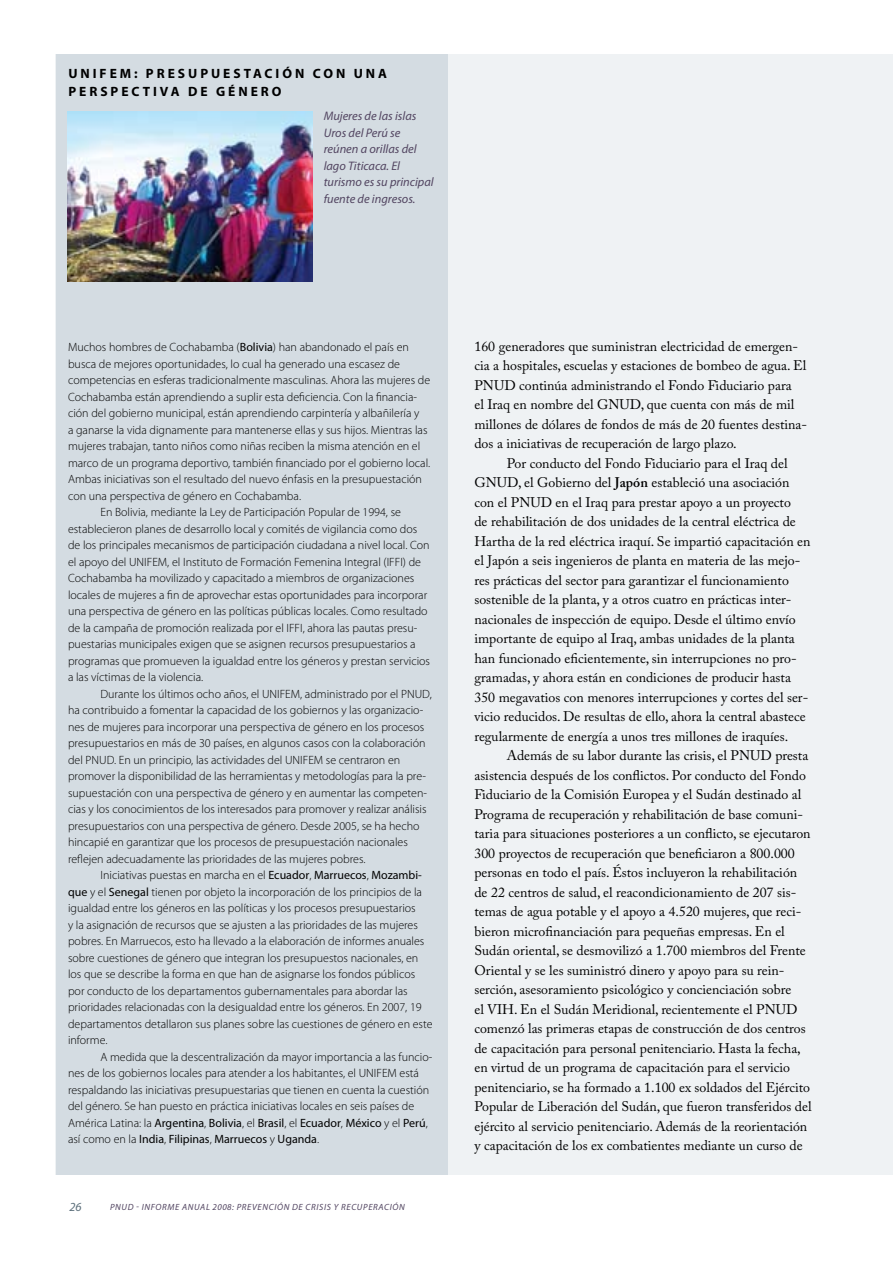
<style>
.page{position:relative;width:893px;height:1263px;background:#fff}
.page>*{position:absolute;margin:0;border:0;box-sizing:border-box;transform-origin:0 0}
.t1{font:13.8px/19.5px "Adobe Caslon Pro";color:#000}
.t2{font:700 13.5px/18px "Myriad Pro";letter-spacing:.22em;color:#000}
.t3{font:italic 12.3px/16.5px "Myriad Pro";color:#524561}
.t4{font:italic 12.3px "Myriad Pro";color:#5c6f7b}
.t5{font:300 12px "Myriad Pro";color:#000}
.t6{font:12px "Myriad Pro";color:#000}
.t7{font:italic 9px "Myriad Pro";letter-spacing:.07em;color:#524561}
.s1{font-weight:400}
.s2{font-weight:300}
.s3{font-weight:600}
</style>
<div class="page">
<div style="left:56px;top:54px;width:837px;height:1121px;background:#eff2f4"></div>
<div style="left:56px;top:54px;width:391px;height:1121px;background:#d4dce2"></div>
<img style="left:67px;top:111px;width:245px;height:171px">
<p class="t2" style="left:68px;top:64px;width:320px;text-indent:31px">FEM: PRES UPUES TAC IÓN C ON UNA<br>PERSPEC TIVA DE</p>
<p class="t2" style="left:68px;top:64px;width:10px">UNI</p>
<p class="t2" style="left:216px;top:82px;width:67px">GÉNERO</p>
<p class="t3" style="left:324px;top:108px;width:112px">Mujeres de las islas<br>Uros del Perú se reúnen a orillas del lago Titicaca. El turismo es su principal fuente de ingresos.</p>
<p class="t5" style="left:68px;top:340px;width:342px">Muchos hombres de Cochabamba (<span class="s1">Bolivia</span>) han abandonado el país en</p>
<p class="t5" style="left:68px;top:356px;width:334px">busca de mejores oportunidades, lo cual ha generado una escasez de</p>
<p class="t5" style="left:68px;top:373px;width:364px">competencias en esferas tradicionalmente masculinas. Ahora las mujeres de</p>
<p class="t5" style="left:68px;top:389px;width:351px">Cochabamba están aprendiendo a suplir esta deficiencia. Con la financia-</p>
<p class="t5" style="left:68px;top:406px;width:353px">ción del gobierno municipal, están aprendiendo carpintería y albañilería y</p>
<p class="t5" style="left:68px;top:422px;width:361px">a ganarse la vida dignamente para mantenerse ellas y sus hijos. Mientras las</p>
<p class="t5" style="left:68px;top:439px;width:354px">mujeres trabajan, tanto niños como niñas reciben la misma atención en el</p>
<p class="t5" style="left:68px;top:455px;width:364px">marco de un programa deportivo, también financiado por el gobierno local.</p>
<p class="t5" style="left:68px;top:472px;width:355px">Ambas iniciativas son el resultado del nuevo énfasis en la presupuestación</p>
<p class="t5" style="left:68px;top:488px;width:235px">con una perspectiva de género en Cochabamba.</p>
<p class="t5" style="left:100px;top:505px;width:302px">En Bolivia, mediante la Ley de Participación Popular de 1994, se</p>
<p class="t5" style="left:68px;top:521px;width:351px">establecieron planes de desarrollo local y comités de vigilancia como dos</p>
<p class="t5" style="left:68px;top:538px;width:363px">de los principales mecanismos de participación ciudadana a nivel local. Con</p>
<p class="t5" style="left:68px;top:554px;width:354px">el apoyo del UNIFEM, el Instituto de Formación Femenina Integral (IFFI) de</p>
<p class="t5" style="left:68px;top:571px;width:348px">Cochabamba ha movilizado y capacitado a miembros de organizaciones</p>
<p class="t5" style="left:68px;top:587px;width:361px">locales de mujeres a fin de aprovechar estas oportunidades para incorporar</p>
<p class="t5" style="left:68px;top:604px;width:361px">una perspectiva de género en las políticas públicas locales. Como resultado</p>
<p class="t5" style="left:68px;top:620px;width:351px">de la campaña de promoción realizada por el IFFI, ahora las pautas presu-</p>
<p class="t5" style="left:68px;top:637px;width:349px">puestarias municipales exigen que se asignen recursos presupuestarios a</p>
<p class="t5" style="left:68px;top:653px;width:364px">programas que promueven la igualdad entre los géneros y prestan servicios</p>
<p class="t5" style="left:68px;top:670px;width:137px">a las víctimas de la violencia.</p>
<p class="t5" style="left:100px;top:686px;width:333px">Durante los últimos ocho años, el UNIFEM, administrado por el PNUD,</p>
<p class="t5" style="left:68px;top:703px;width:357px">ha contribuido a fomentar la capacidad de los gobiernos y las organizacio-</p>
<p class="t5" style="left:68px;top:719px;width:358px">nes de mujeres para incorporar una perspectiva de género en los procesos</p>
<p class="t5" style="left:68px;top:736px;width:359px">presupuestarios en más de 30 países, en algunos casos con la colaboración</p>
<p class="t5" style="left:68px;top:752px;width:334px">del PNUD. En un principio, las actividades del UNIFEM se centraron en</p>
<p class="t5" style="left:68px;top:769px;width:360px">promover la disponibilidad de las herramientas y metodologías para la pre-</p>
<p class="t5" style="left:68px;top:785px;width:360px">supuestación con una perspectiva de género y en aumentar las competen-</p>
<p class="t5" style="left:68px;top:802px;width:360px">cias y los conocimientos de los interesados para promover y realizar análisis</p>
<p class="t5" style="left:68px;top:818px;width:353px">presupuestarios con una perspectiva de género. Desde 2005, se ha hecho</p>
<p class="t5" style="left:68px;top:835px;width:341px">hincapié en garantizar que los procesos de presupuestación nacionales</p>
<p class="t5" style="left:68px;top:851px;width:299px">reflejen adecuadamente las prioridades de las mujeres pobres.</p>
<p class="t5" style="left:100px;top:868px;width:323px">Iniciativas puestas en marcha en el <span class="s1">Ecuador</span>, <span class="s1">Marruecos</span>, <span class="s1">Mozambi-</span></p>
<p class="t5" style="left:68px;top:884px;width:355px"><span class="s1">que</span> y el <span class="s1">Senegal</span> tienen por objeto la incorporación de los principios de la</p>
<p class="t5" style="left:68px;top:901px;width:349px">igualdad entre los géneros en las políticas y los procesos presupuestarios</p>
<p class="t5" style="left:68px;top:917px;width:351px">y la asignación de recursos que se ajusten a las prioridades de las mujeres</p>
<p class="t5" style="left:68px;top:934px;width:358px">pobres. En Marruecos, esto ha llevado a la elaboración de informes anuales</p>
<p class="t5" style="left:68px;top:950px;width:352px">sobre cuestiones de género que integran los presupuestos nacionales, en</p>
<p class="t5" style="left:68px;top:967px;width:349px">los que se describe la forma en que han de asignarse los fondos públicos</p>
<p class="t5" style="left:68px;top:983px;width:341px">por conducto de los departamentos gubernamentales para abordar las</p>
<p class="t5" style="left:68px;top:1000px;width:355px">prioridades relacionadas con la desigualdad entre los géneros. En 2007, 19</p>
<p class="t5" style="left:68px;top:1016px;width:366px">departamentos detallaron sus planes sobre las cuestiones de género en este</p>
<p class="t5" style="left:68px;top:1033px;width:41px">informe.</p>
<p class="t5" style="left:100px;top:1049px;width:334px">A medida que la descentralización da mayor importancia a las funcio-</p>
<p class="t5" style="left:68px;top:1066px;width:352px">nes de los gobiernos locales para atender a los habitantes, el UNIFEM está</p>
<p class="t5" style="left:68px;top:1082px;width:363px">respaldando las iniciativas presupuestarias que tienen en cuenta la cuestión</p>
<p class="t5" style="left:68px;top:1099px;width:348px">del género. Se han puesto en práctica iniciativas locales en seis países de</p>
<p class="t6" style="left:68px;top:1115px;width:361px"><span class="s2">América Latina: la</span> Argentina<span class="s2">,</span> Bolivia<span class="s2">, el</span> Brasil<span class="s2">, el</span> Ecuador<span class="s2">,</span> México <span class="s2">y el</span> Perú<span class="s2">,</span></p>
<p class="t6" style="left:68px;top:1132px;width:253px"><span class="s2">así como en la</span> India<span class="s2">,</span> Filipinas<span class="s2">,</span> Marruecos <span class="s2">y</span> Uganda<span class="s2">.</span></p>
<p class="t4" style="left:69px;top:1199px;width:14px">26</p>
<p class="t7" style="left:110px;top:1201px;width:85px">PNUD - Informe Anua</p>
<p class="t7" style="left:206px;top:1201px;width:152px">l 2008: Prevención de crisis y recup</p>
<p class="t7" style="left:368px;top:1201px;width:37px">eración</p>
<p class="t1" style="left:474px;top:336px;width:334px">160 generadores que suministran electricidad de emergen&shy;cia a hospitales, escuelas y estaciones de bombeo de agua. El PNUD continúa administrando el Fondo Fiduciario para<br>el Iraq en nombre del GNUD, que cuenta con más de mil millones de dólares de fondos de más de 20 fuentes destina&shy;dos a iniciativas de recuperación de largo plazo.</p>
<p class="t1" style="left:474px;top:453px;width:338px;text-indent:32px">Por conducto del Fondo Fiduciario para el Iraq del GNUD, el Gobierno del <span class="s3">Japón</span> estableció una asociación con el PNUD en el Iraq para prestar apoyo a un proyecto<br>de rehabilitación de dos unidades de la central eléctrica de Hartha de la red eléctrica iraquí. Se impartió capacitación en el Japón a seis ingenieros de planta en materia de las mejo&shy;res prácticas del sector para garantizar el funcionamiento sostenible de la planta, y a otros cuatro en prácticas inter&shy;nacionales de inspección de equipo. Desde el último envío importante de equipo al Iraq, ambas unidades de la planta han funcionado eficientemente, sin interrupciones no pro&shy;gramadas, y ahora están en condiciones de producir hasta 350 megavatios con menores interrupciones y cortes del ser&shy;vicio reducidos. De resultas de ello, ahora la central abastece regularmente de energía a unos tres millones de iraquíes.</p>
<p class="t1" style="left:474px;top:746px;width:339px;text-indent:32px">Además de su labor durante las crisis, el PNUD presta asistencia después de los conflictos. Por conducto del Fondo Fiduciario de la Comisión Europea y el Sudán destinado al Programa de recuperación y rehabilitación de base comuni&shy;taria para situaciones posteriores a un conflicto, se ejecutaron 300 proyectos de recuperación que beneficiaron a 800.000 personas en todo el país. Éstos incluyeron la rehabilitación de 22 centros de salud, el reacondicionamiento de 207 sis&shy;temas de agua potable y el apoyo a 4.520 mujeres, que reci&shy;bieron microfinanciación para pequeñas empresas. En el Sudán oriental, se desmovilizó a 1.700 miembros del Frente Oriental y se les suministró dinero y apoyo para su rein&shy;serción, asesoramiento psicológico y concienciación sobre<br>el VIH. En el Sudán Meridional, recientemente el PNUD comenzó las primeras etapas de construcción de dos centros de capacitación para personal penitenciario. Hasta la fecha, en virtud de un programa de capacitación para el servicio penitenciario, se ha formado a 1.100 ex soldados del Ejército Popular de Liberación del Sudán, que fueron transferidos del ejército al servicio penitenciario. Además de la reorientación y capacitación de los ex combatientes mediante un curso de</p>
</div>
